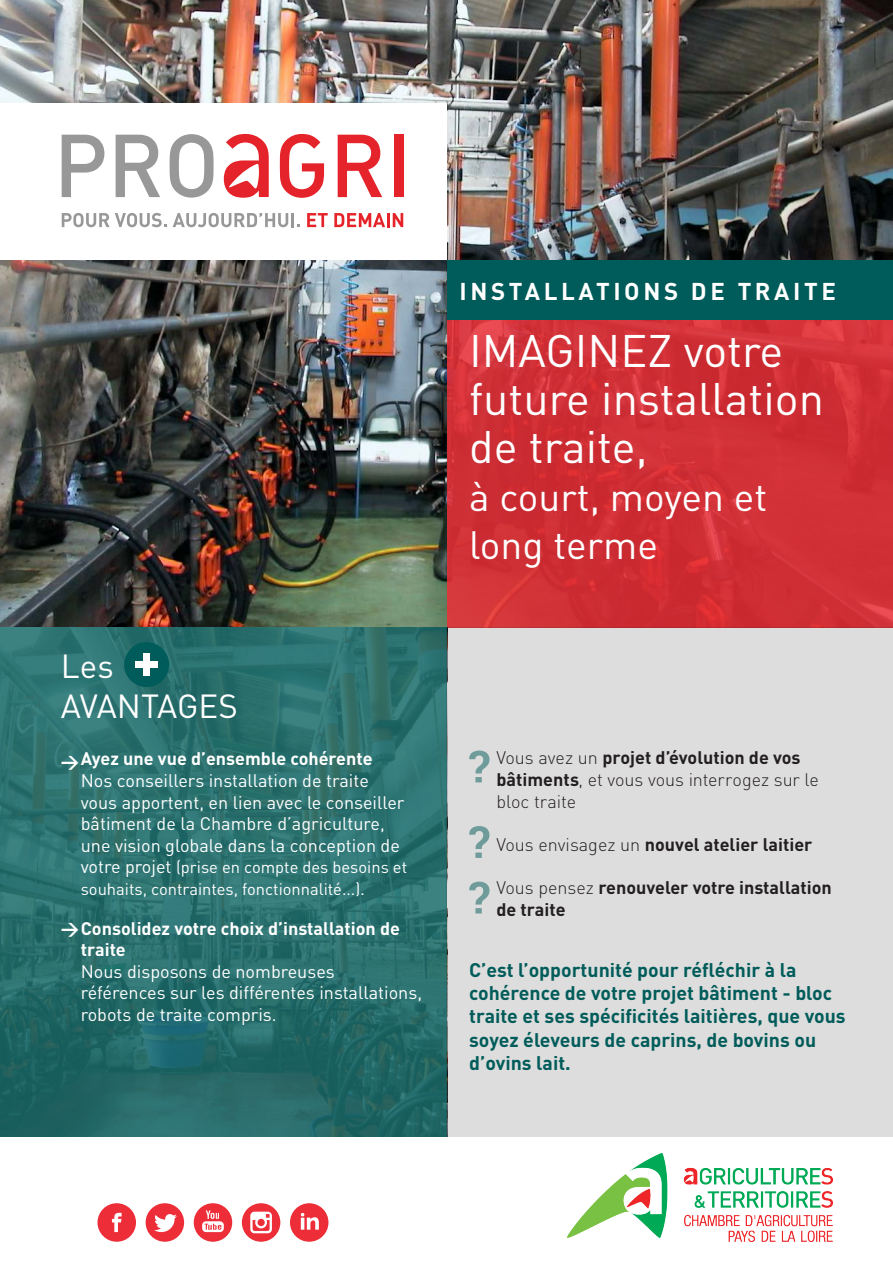
<style>
.page{position:relative;width:893px;height:1263px;background:#fff}
.page>*{position:absolute;margin:0;border:0;box-sizing:border-box;transform-origin:0 0}
.t1{font:45px/48px "DIN Pro";color:#fff}
.t2{font:39px/48px "DIN Pro";color:#fff}
.t3{font:33px/39.6px "DIN Pro";color:#fff}
.t4{font:700 24px "DIN Pro";letter-spacing:.15em;color:#fff}
.t5{font:700 19.5px/23.4px "DIN Pro";color:#005c5a}
.t6{font:18px/21.6px "DIN Pro";color:#fff}
.t7{font:700 18px/21.6px "DIN Pro";color:#231f20}
.t8{font:300 18px/21.6px "DIN Pro";letter-spacing:-.005em;color:#231f20}
.t9{font:700 18px "DIN Pro";color:#fff}
.t10{font:16.5px/21.6px "DIN Pro";color:#fff}
.s1{font-weight:700}
.s2{font-size:18px}
.s3{font-weight:300}
</style>
<div class="page">
<img style="left:0;top:0;width:893px;height:627px">
<div style="left:0;top:103px;width:446px;height:157px;background:#fff"></div>
<svg style="left:280px;top:134px;width:44px;height:64px"></svg>
<svg style="left:62px;top:213px;width:105px;height:14px"></svg>
<svg style="left:173px;top:213px;width:115px;height:14px"></svg>
<hr style="left:291px;top:213px;width:3px;height:14px;background:#999898">
<svg style="left:307px;top:213px;width:21px;height:14px"></svg>
<svg style="left:334px;top:213px;width:69px;height:14px"></svg>
<svg style="left:62px;top:135px;width:42px;height:62px"></svg>
<svg style="left:116px;top:135px;width:44px;height:62px"></svg>
<svg style="left:170px;top:134px;width:44px;height:64px"></svg>
<svg style="left:338px;top:135px;width:44px;height:62px"></svg>
<div style="left:394px;top:135px;width:9px;height:62px;background:#e5232a"></div>
<svg style="left:224px;top:134px;width:45px;height:64px"></svg>
<div style="left:447px;top:260px;width:446px;height:60px;background:#005c5a"></div>
<svg style="left:447px;top:320px;width:446px;height:307px;background:#d02f35"></svg>
<svg style="left:0;top:627px;width:446px;height:509px;background:#296f6d"></svg>
<div style="left:446px;top:627px;width:447px;height:509px;background:#dedddd"></div>
<img style="left:567px;top:1153px;width:265px;height:89px">
<div style="left:124px;top:642px;width:45px;height:45px;background:#005c5a;border-radius:50%"></div>
<div style="left:143px;top:654px;width:7px;height:22px;background:#fff"></div>
<div style="left:136px;top:662px;width:22px;height:6px;background:#fff"></div>
<div style="left:194px;top:1203px;width:38px;height:39px;background:#ed2d38;border-radius:50%"></div>
<svg style="left:202px;top:1210px;width:22px;height:22px"></svg>
<div style="left:146px;top:1203px;width:38px;height:39px;background:#ed2d38;border-radius:50%"></div>
<svg style="left:154px;top:1214px;width:23px;height:18px"></svg>
<div style="left:290px;top:1203px;width:38px;height:39px;background:#ed2d38;border-radius:50%"></div>
<svg style="left:301px;top:1213px;width:18px;height:17px"></svg>
<div style="left:98px;top:1203px;width:38px;height:39px;background:#ed2d38;border-radius:50%"></div>
<svg style="left:112px;top:1213px;width:10px;height:19px"></svg>
<div style="left:242px;top:1203px;width:38px;height:39px;background:#ed2d38;border-radius:50%"></div>
<svg style="left:250px;top:1212px;width:22px;height:21px"></svg>
<svg style="left:469px;top:750px;width:20px;height:32px"></svg>
<svg style="left:469px;top:826px;width:20px;height:32px"></svg>
<svg style="left:469px;top:882px;width:20px;height:31px"></svg>
<p class="t4" style="left:460px;top:275px;width:378px">INSTALLATIONS DE TRAITE</p>
<p class="t1" style="left:469px;top:325px;width:356px">IMAGINEZ votre future installation de traite,</p>
<p class="t2" style="left:469px;top:472px;width:300px">à court, moyen et long terme</p>
<p class="t3" style="left:61px;top:645px;width:178px">Les<br>AVANTAGES</p>
<p class="t6" style="left:81px;top:747px;width:325px"><span class="s1">Ayez une vue d’ensemble cohérente </span>Nos conseillers installation de traite vous apportent, en lien avec le conseiller bâtiment de la Chambre d’agriculture, une vision globale dans la conception de</p>
<p class="t10" style="left:81px;top:856px;width:328px"><span class="s2">votre projet</span> (prise en compte des besoins et souhaits, contraintes, fonctionnalité...)<span class="s2">.</span></p>
<p class="t6" style="left:81px;top:916px;width:343px;text-indent:-20px"><span class="s1">→Consolidez votre choix d’installation de traite<br></span>Nous disposons de nombreuses références sur les différentes installations, robots de traite compris.</p>
<p class="t9" style="left:61px;top:749px;width:20px">→</p>
<p class="t8" style="left:496px;top:746px;width:324px">Vous avez un <span class="s1">projet d’évolution de vos bâtiments</span>, et vous vous interrogez sur le bloc traite</p>
<p class="t7" style="left:496px;top:833px;width:317px"><span class="s3">Vous envisagez un</span> nouvel atelier laitier</p>
<p class="t7" style="left:496px;top:876px;width:337px"><span class="s3">Vous pensez</span> renouveler votre installation de traite</p>
<p class="t5" style="left:469px;top:957px;width:378px">C’est l’opportunité pour réfléchir à la cohérence de votre projet bâtiment - bloc traite et ses spécificités laitières, que vous soyez éleveurs de caprins, de bovins ou d’ovins lait.</p>
</div>
